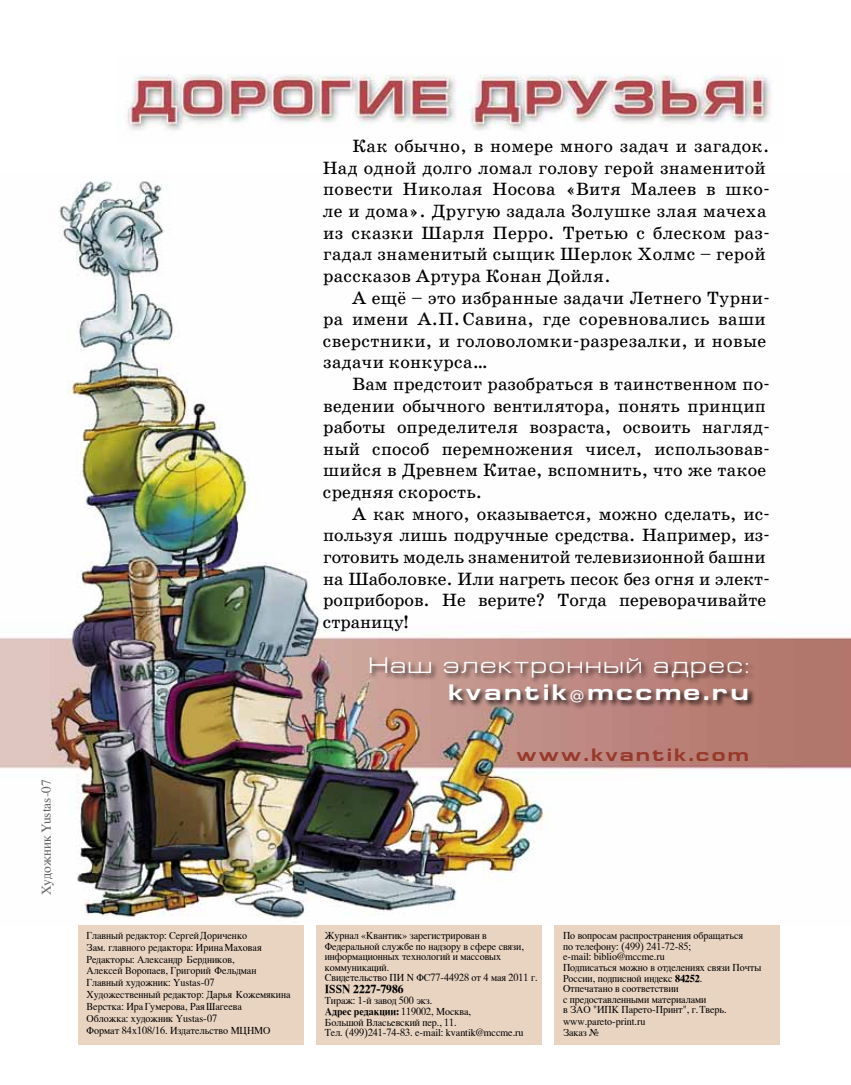
<style>
.page{position:relative;width:851px;height:1085px;background:#fff}
.page>*{position:absolute;margin:0;border:0;box-sizing:border-box;transform-origin:0 0}
.t1{font:22.5px "Europe Ext";letter-spacing:.08em;color:#fff}
.t2{font:700 22.5px "Europe Ext";letter-spacing:.13em;color:#fff}
.t3{font:18px/21.6px "School Book AC";letter-spacing:.01em;color:#000}
.t4{font:700 18px "Europe Ext";letter-spacing:.13em;color:#973829}
.t5{font:13.5px "Times";color:#636363}
.t6{font:12px "Times CY Bold";color:#000;scale:.96 1}
.t7{font:10.5px/10.8px "Times CY";letter-spacing:-.005em;color:#000;scale:.96 1}
.t8{font:10.5px "Times CY Bold";letter-spacing:-.005em;color:#000;scale:.96 1}
.s1{font-family:"Times CY"}
.s2{font-family:"Times CY Bold"}
</style>
<div class="page">
<img style="left:0;top:181px;width:850px;height:737px">
<img style="left:126px;top:74px;width:647px;height:57px">
<div style="left:369px;top:656px;width:386px;height:54px;background:#000;opacity:.75"></div>
<div style="left:78px;top:925px;width:225px;height:119px;background:#e9d4c2"></div>
<div style="left:316px;top:925px;width:225px;height:119px;background:#e9d4c2"></div>
<div style="left:554px;top:925px;width:226px;height:119px;background:#e9d4c2"></div>
<p class="t5" style="left:34px;top:895px;width:117px;rotate:-90deg">Художник Yustas-07</p>
<p class="t3" style="left:322px;top:135px;width:448px;text-indent:30px">Как обычно, в номере много задач и загадок.<br>Над одной долго ломал голову герой знаменитой повести Николая Носова «Витя Малеев в шко&shy;ле и дома». Другую задала Золушке злая мачеха из сказки Шарля Перpо. Третью с блеском раз&shy;гадал знаменитый сыщик Шерлок Холмс – герой рассказов Артура Конан Дойля.</p>
<p class="t3" style="left:323px;top:287px;width:448px;text-indent:29px">А ещё – это избранные задачи Летнего Турни&shy;ра имени А.П. Савина, где соревновались ваши сверстники, и головоломки-разрезалки, и новые задачи конкурса…</p>
<p class="t3" style="left:323px;top:373px;width:448px;text-indent:30px">Вам предстоит разобраться в таинственном по&shy;ведении обычного вентилятора, понять принцип работы определителя возраста, освоить нагляд&shy;ный способ перемножения чисел, использовав&shy;шийся в Древнем Китае, вспомнить, что же такое средняя скорость.</p>
<p class="t3" style="left:323px;top:503px;width:448px;text-indent:29px">А как много, оказывается, можно сделать, ис&shy;пользуя лишь подручные средства. Например, из&shy;готовить модель знаменитой телевизионной башни на Шаболовке. Или нагреть песок без огня и элект&shy;роприборов. Не верите? Тогда переворачивайте страницу!</p>
<p class="t1" style="left:368px;top:653px;width:382px">Наш электронный адрес:</p>
<p class="t2" style="left:448px;top:680px;width:302px">kvantik@mccme.ru</p>
<p class="t4" style="left:516px;top:744px;width:234px">www.kvantik.com</p>
<p class="t7" style="left:86px;top:929px;width:184px;line-height:12px">Главный редактор: СергейДориченко<br>Зам. главного редакторa: ИринаМаховая<br>Редакторы: Александр Бердников,</p>
<p class="t7" style="left:86px;top:963px;width:214px;line-height:12px">Алексей Воропаев, Григорий Фельдман Главный художник: Yustas-07<br>Художественный редактор: Дарья Кожемякина Верстка: ИраГумерова, РаяШагеева<br>Обложка: художник Yustas-07<br>Формат 84х108/16. Издательство МЦНМО</p>
<p class="t7" style="left:325px;top:930px;width:223px">Журнал «Квантик» зарегистрирован в Федеральной службе по надзору в сфере связи, информационных технологий и массовых коммуникаций.<br>Свидетельство ПИ N ФС77-44928 от 4 мая 2011 г.</p>
<p class="t6" style="left:325px;top:982px;width:83px">ISSN 2227-7986</p>
<p class="t7" style="left:325px;top:994px;width:113px">Тираж: 1-й завод 500 экз.</p>
<p class="t8" style="left:325px;top:1005px;width:154px">Адрес редакции: <span class="s1">119002, Москва,</span></p>
<p class="t7" style="left:325px;top:1016px;width:208px">Большой Власьевский пер., 11.<br>Тел. (499)241-74-83. e-mail: kvantik@mccme.ru</p>
<p class="t7" style="left:563px;top:930px;width:208px">По вопросам распространения обращаться<br>по телефону: (499) 241-72-85;<br>e-mail: biblio@mccme.ru<br>Подписаться можно в отделениях связи Почты<br>России, подписной индекс <span class="s2">84252</span>.<br>Отпечатано в соответствии<br>с предоставленными материалами<br>в ЗАО "ИПК Парето-Принт", г.Тверь. www.рareto-print.ru<br>Заказ №</p>
</div>
